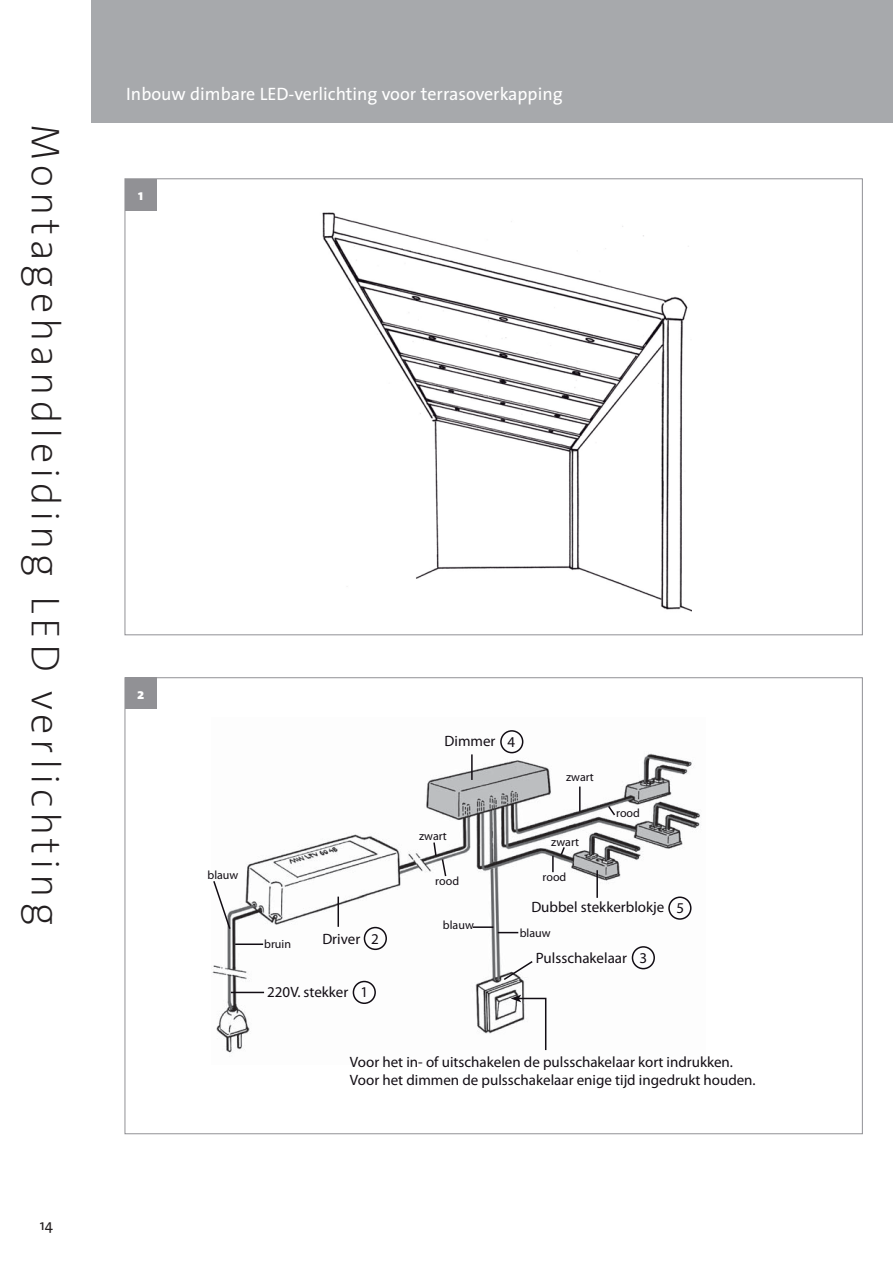
<style>
.page{position:relative;width:893px;height:1263px;background:#fff}
.page>*{position:absolute;margin:0;border:0;box-sizing:border-box;transform-origin:0 0}
.t1{font:200 40.5px "The Sans";letter-spacing:.12em;color:#231f20}
.t2{font:18px "The Sans";color:#fff}
.t3{font:condensed 15px/18px "Helvetica";color:#120d14}
.t4{font:condensed 15px "Helvetica";color:#120d14}
.t5{font:15px "The Sans";color:#231f20}
.t6{font:800 15px "The Sans";color:#fff}
.t7{font:italic condensed 12px "Helvetica";color:#120d14}
</style>
<div class="page">
<div style="left:0;top:0;width:893px;height:123px;background:#a7a9ac"></div>
<div style="left:0;top:0;width:91px;height:1263px;background:#fff"></div>
<img style="left:322px;top:212px;width:370px;height:400px">
<img style="left:212px;top:730px;width:488px;height:323px">
<div style="left:364px;top:927px;width:23px;height:23px;border:2px solid #120d14;border-radius:50%"></div>
<div style="left:668px;top:896px;width:23px;height:24px;border:2px solid #120d14;border-radius:50%"></div>
<div style="left:632px;top:946px;width:23px;height:23px;border:2px solid #120d14;border-radius:50%"></div>
<div style="left:500px;top:730px;width:23px;height:23px;border:2px solid #120d14;border-radius:50%"></div>
<div style="left:353px;top:981px;width:23px;height:23px;border:2px solid #120d14;border-radius:50%"></div>
<svg style="left:502px;top:959px;width:32px;height:22px"></svg>
<hr style="left:471px;top:754px;width:2px;height:26px;background:#120d14">
<hr style="left:337px;top:897px;width:2px;height:30px;background:#120d14">
<hr style="left:231px;top:992px;width:33px;height:1px;background:#120d14">
<svg style="left:511px;top:995px;width:36px;height:56px"></svg>
<hr style="left:596px;top:870px;width:2px;height:28px;background:#120d14">
<svg style="left:212px;top:879px;width:20px;height:51px"></svg>
<hr style="left:235px;top:943px;width:28px;height:2px;background:#120d14">
<hr style="left:473px;top:926px;width:20px;height:2px;background:#120d14">
<svg style="left:432px;top:841px;width:15px;height:37px"></svg>
<svg style="left:552px;top:845px;width:14px;height:27px"></svg>
<svg style="left:498px;top:932px;width:20px;height:1px"></svg>
<hr style="left:579px;top:786px;width:2px;height:26px;background:#120d14">
<svg style="left:607px;top:804px;width:10px;height:13px"></svg>
<div style="left:125px;top:179px;width:32px;height:31px;background:#919195"></div>
<div style="left:125px;top:677px;width:32px;height:32px;background:#919195"></div>
<h1 class="t1" style="left:61px;top:124px;width:802px;rotate:90deg">Montagehandleiding LED verlichting</h1>
<p class="t5" style="left:40px;top:1219px;width:15px">14</p>
<p class="t2" style="left:126px;top:87px;width:438px">Inbouw dimbare LED-verlichting voor terrasoverkapping</p>
<p class="t6" style="left:138px;top:187px;width:7px">1</p>
<p class="t6" style="left:137px;top:686px;width:9px">2</p>
<p class="t7" style="left:207px;top:870px;width:32px">blauw</p>
<p class="t7" style="left:264px;top:939px;width:28px">bruin</p>
<p class="t3" style="left:322px;top:931px;width:40px">Driver</p>
<p class="t4" style="left:371px;top:933px;width:9px">2</p>
<p class="t3" style="left:267px;top:984px;width:83px">220 V. stekker</p>
<p class="t4" style="left:360px;top:986px;width:9px">1</p>
<p class="t3" style="left:445px;top:733px;width:52px">Dimmer</p>
<p class="t4" style="left:507px;top:736px;width:9px">4</p>
<p class="t7" style="left:419px;top:831px;width:29px">zwart</p>
<p class="t7" style="left:566px;top:772px;width:29px">zwart</p>
<p class="t7" style="left:551px;top:837px;width:29px">zwart</p>
<p class="t7" style="left:616px;top:809px;width:25px">rood</p>
<p class="t7" style="left:435px;top:877px;width:25px">rood</p>
<p class="t7" style="left:542px;top:873px;width:25px">rood</p>
<p class="t7" style="left:443px;top:921px;width:32px">blauw</p>
<p class="t7" style="left:520px;top:928px;width:32px">blauw</p>
<p class="t3" style="left:531px;top:899px;width:134px">Dubbel stekkerblokje</p>
<p class="t3" style="left:536px;top:950px;width:93px">Pulsschakelaar</p>
<p class="t4" style="left:639px;top:952px;width:9px">3</p>
<p class="t4" style="left:677px;top:902px;width:9px">5</p>
<p class="t3" style="left:350px;top:1054px;width:407px">Voor het in- of uitschakelen de pulsschakelaar kort indrukken.<br>Voor het dimmen de pulsschakelaar enige tijd ingedrukt houden.</p>
</div>
